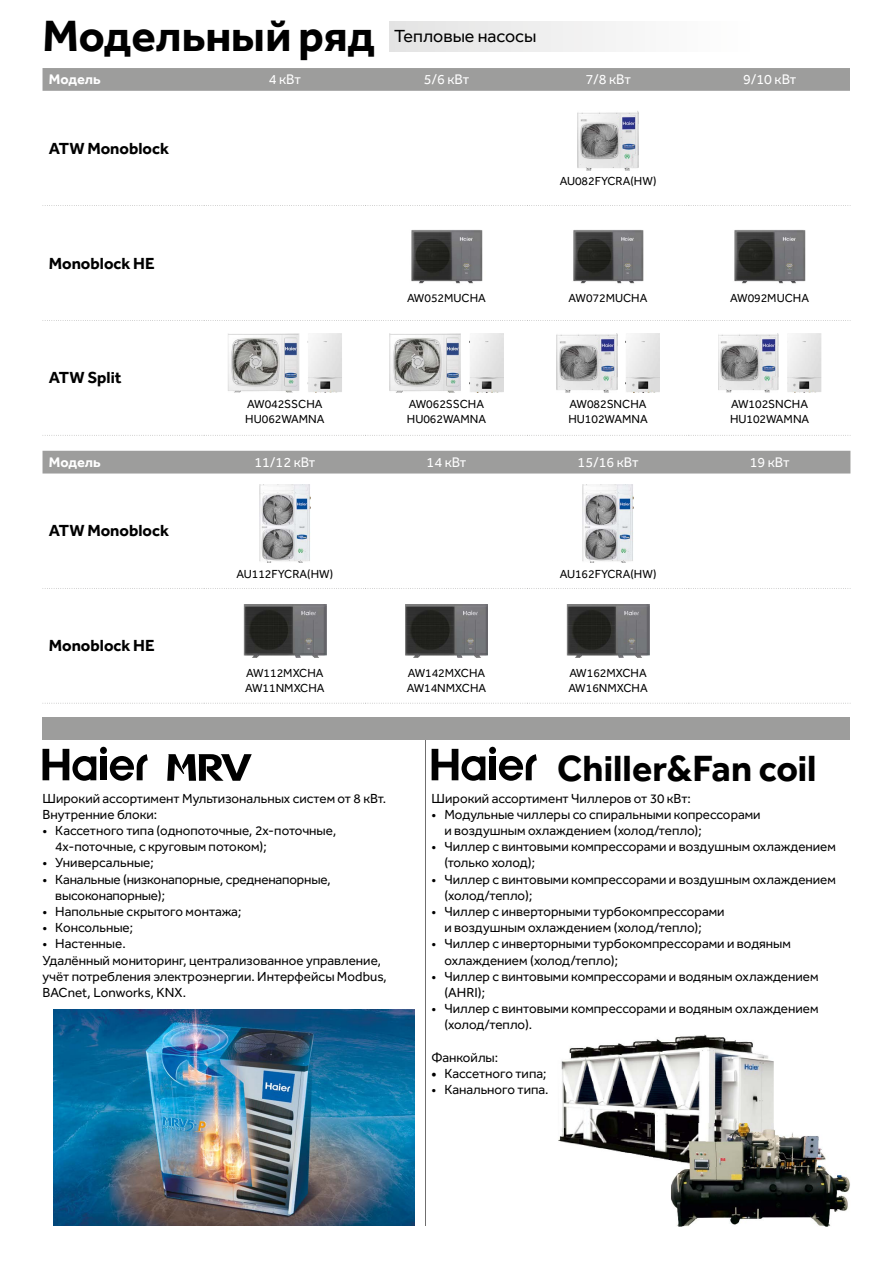
<style>
.page{position:relative;width:893px;height:1263px;background:#fff}
.page>*{position:absolute;margin:0;border:0;box-sizing:border-box;transform-origin:0 0}
.t1{font:700 45px "Effra Trial";color:#000}
.t2{font:700 37.5px "Effra Trial";color:#000}
.t3{font:18px "Effra Trial";color:#000}
.t4{font:700 16.5px "Effra Trial";color:#000}
.t5{font:14.25px "Effra Trial";color:#fff}
.t6{font:700 14.25px "Effra Trial";color:#fff}
.t7{font:13.5px/16.2px "Effra Trial";color:#000}
.t8{font:12px/15px "Effra Trial";color:#000}
.s1{font-weight:700}
</style>
<div class="page">
<div style="left:43px;top:718px;width:807px;height:22px;background:#9d9d9c"></div>
<hr style="left:425px;top:740px;width:1px;height:47px;background:#706f6f">
<hr style="left:425px;top:787px;width:1px;height:439px;background:#706f6f">
<div style="left:100px;top:747px;width:7px;height:7px;background:#000;border-radius:50%"></div>
<svg style="left:43px;top:749px;width:53px;height:32px"></svg>
<svg style="left:110px;top:754px;width:38px;height:27px"></svg>
<div style="left:100px;top:756px;width:7px;height:24px;background:#000"></div>
<svg style="left:167px;top:754px;width:85px;height:27px"></svg>
<div style="left:489px;top:747px;width:7px;height:7px;background:#000;border-radius:50%"></div>
<svg style="left:432px;top:749px;width:53px;height:32px"></svg>
<svg style="left:499px;top:754px;width:38px;height:27px"></svg>
<div style="left:489px;top:756px;width:7px;height:24px;background:#000"></div>
<div style="left:43px;top:68px;width:807px;height:23px;background:#9d9d9c"></div>
<svg style="left:43px;top:205px;width:807px;height:1px"></svg>
<svg style="left:43px;top:320px;width:807px;height:1px"></svg>
<svg style="left:43px;top:435px;width:807px;height:1px"></svg>
<img style="left:578px;top:111px;width:60px;height:59px">
<img style="left:411px;top:230px;width:72px;height:54px">
<img style="left:573px;top:230px;width:71px;height:54px">
<img style="left:734px;top:230px;width:72px;height:54px">
<img style="left:228px;top:333px;width:71px;height:60px">
<img style="left:308px;top:333px;width:34px;height:60px">
<img style="left:389px;top:333px;width:72px;height:60px">
<img style="left:469px;top:333px;width:35px;height:60px">
<img style="left:556px;top:333px;width:61px;height:60px">
<img style="left:625px;top:333px;width:35px;height:60px">
<img style="left:718px;top:333px;width:61px;height:60px">
<img style="left:787px;top:333px;width:34px;height:60px">
<div style="left:43px;top:451px;width:807px;height:22px;background:#9d9d9c"></div>
<svg style="left:43px;top:588px;width:807px;height:1px"></svg>
<svg style="left:43px;top:703px;width:807px;height:1px"></svg>
<img style="left:259px;top:484px;width:51px;height:79px">
<img style="left:583px;top:484px;width:50px;height:79px">
<img style="left:243px;top:604px;width:83px;height:53px">
<img style="left:405px;top:604px;width:83px;height:53px">
<img style="left:567px;top:604px;width:83px;height:53px">
<div style="left:390px;top:21px;width:367px;height:30px;background:linear-gradient(to right,#e3e3e3,#fff)"></div>
<img style="left:53px;top:1009px;width:362px;height:217px">
<img style="left:558px;top:1034px;width:216px;height:127px">
<img style="left:671px;top:1130px;width:179px;height:97px">
<img style="left:671px;top:1124px;width:103px;height:42px">
<h1 class="t1" style="left:43px;top:7px;width:334px">Модельный ряд</h1>
<h3 class="t3" style="left:394px;top:26px;width:144px">Тепловые насосы</h3>
<p class="t6" style="left:49px;top:70px;width:53px">Модель</p>
<p class="t5" style="left:269px;top:71px;width:34px">4 кВт</p>
<p class="t5" style="left:424px;top:71px;width:47px">5/6 кВт</p>
<p class="t5" style="left:585px;top:71px;width:47px">7/8 кВт</p>
<p class="t5" style="left:743px;top:71px;width:55px">9/10 кВт</p>
<p class="t4" style="left:49px;top:137px;width:122px">ATW Monoblock</p>
<p class="t4" style="left:49px;top:252px;width:107px">Monoblock HE</p>
<p class="t4" style="left:49px;top:367px;width:74px">ATW Split</p>
<p class="t8" style="left:560px;top:175px;width:98px">AU082FYCRA(HW)</p>
<p class="t8" style="left:407px;top:291px;width:80px">AW052MUCHA</p>
<p class="t8" style="left:569px;top:291px;width:80px">AW072MUCHA</p>
<p class="t8" style="left:730px;top:291px;width:80px">AW092MUCHA</p>
<p class="t8" style="left:245px;top:397px;width:81px">AW042SSCHA<br>HU062WAMNA</p>
<p class="t8" style="left:407px;top:397px;width:81px">AW062SSCHA<br>HU062WAMNA</p>
<p class="t8" style="left:568px;top:397px;width:81px">AW082SNCHA<br>HU102WAMNA</p>
<p class="t8" style="left:730px;top:397px;width:81px">AW102SNCHA<br>HU102WAMNA</p>
<p class="t6" style="left:49px;top:452px;width:53px">Модель</p>
<p class="t5" style="left:254px;top:453px;width:63px">11/12 кВт</p>
<p class="t5" style="left:427px;top:453px;width:41px">14 кВт</p>
<p class="t5" style="left:578px;top:453px;width:63px">15/16 кВт</p>
<p class="t5" style="left:750px;top:453px;width:41px">19 кВт</p>
<p class="t4" style="left:49px;top:520px;width:122px">ATW Monoblock</p>
<p class="t4" style="left:49px;top:635px;width:107px">Monoblock HE</p>
<p class="t8" style="left:236px;top:567px;width:98px">AU112FYCRA(HW)</p>
<p class="t8" style="left:560px;top:567px;width:98px">AU162FYCRA(HW)</p>
<p class="t8" style="left:245px;top:667px;width:81px">AW112MXCHA<br>AW11NMXCHA</p>
<p class="t8" style="left:407px;top:667px;width:81px">AW142MXCHA<br>AW14NMXCHA</p>
<p class="t8" style="left:568px;top:667px;width:81px">AW162MXCHA<br>AW16NMXCHA</p>
<h2 class="t2" style="left:557px;top:744px;width:261px">Chiller&amp;Fan coil</h2>
<p class="t7" style="left:43px;top:791px;width:345px">Широкий ассортимент Мультизональных систем от 8 кВт.<br>Внутренние блоки:</p>
<p class="t7" style="left:55px;top:824px;width:283px;text-indent:-13px">• Кассетного типа (однопоточные, 2х-поточные,<br>4х-поточные, с круговым потоком);</p>
<p class="t7" style="left:43px;top:856px;width:113px">• Универсальные;</p>
<p class="t7" style="left:55px;top:872px;width:277px;text-indent:-13px">• Канальные (низконапорные, средненапорные, высоконапорные);</p>
<p class="t7" style="left:43px;top:905px;width:200px">• Напольные скрытого монтажа;</p>
<p class="t7" style="left:43px;top:921px;width:92px">• Консольные;</p>
<p class="t7" style="left:43px;top:937px;width:346px">• Настенные.<br>Удалённый мониторинг, централизованное управление, учёт потребления электроэнергии. Интерфейсы Modbus, BACnet, Lonworks, KNX.</p>
<p class="t7" style="left:432px;top:791px;width:261px">Широкий ассортимент Чиллеров от 30 кВт:</p>
<p class="t7" style="left:444px;top:807px;width:318px;text-indent:-13px">• Модульные чиллеры со спиральными копрессорами и воздушным охлаждением (холод/тепло);</p>
<p class="t7" style="left:444px;top:840px;width:393px;text-indent:-13px">• Чиллер с винтовыми компрессорами и воздушным охлаждением (только холод);</p>
<p class="t7" style="left:444px;top:872px;width:393px;text-indent:-13px">• Чиллер с винтовыми компрессорами и воздушным охлаждением (холод/тепло);</p>
<p class="t7" style="left:444px;top:905px;width:282px;text-indent:-13px">• Чиллер с инверторными турбокомпрессорами и воздушным охлаждением (холод/тепло);</p>
<p class="t7" style="left:444px;top:937px;width:348px;text-indent:-13px">• Чиллер с инверторными турбокомпрессорами и водяным охлаждением (холод/тепло);</p>
<p class="t7" style="left:444px;top:969px;width:376px;text-indent:-13px">• Чиллер с винтовыми компрессорами и водяным охлаждением (AHRI);</p>
<p class="t7" style="left:444px;top:1002px;width:376px;text-indent:-13px">• Чиллер с винтовыми компрессорами и водяным охлаждением (холод/тепло).</p>
<p class="t7" style="left:432px;top:1050px;width:68px">Фанкойлы:</p>
<p class="t7" style="left:432px;top:1067px;width:116px"><span class="s1">•</span> Кассетного типа;</p>
<p class="t7" style="left:432px;top:1083px;width:119px">• Канального типа.</p>
</div>
